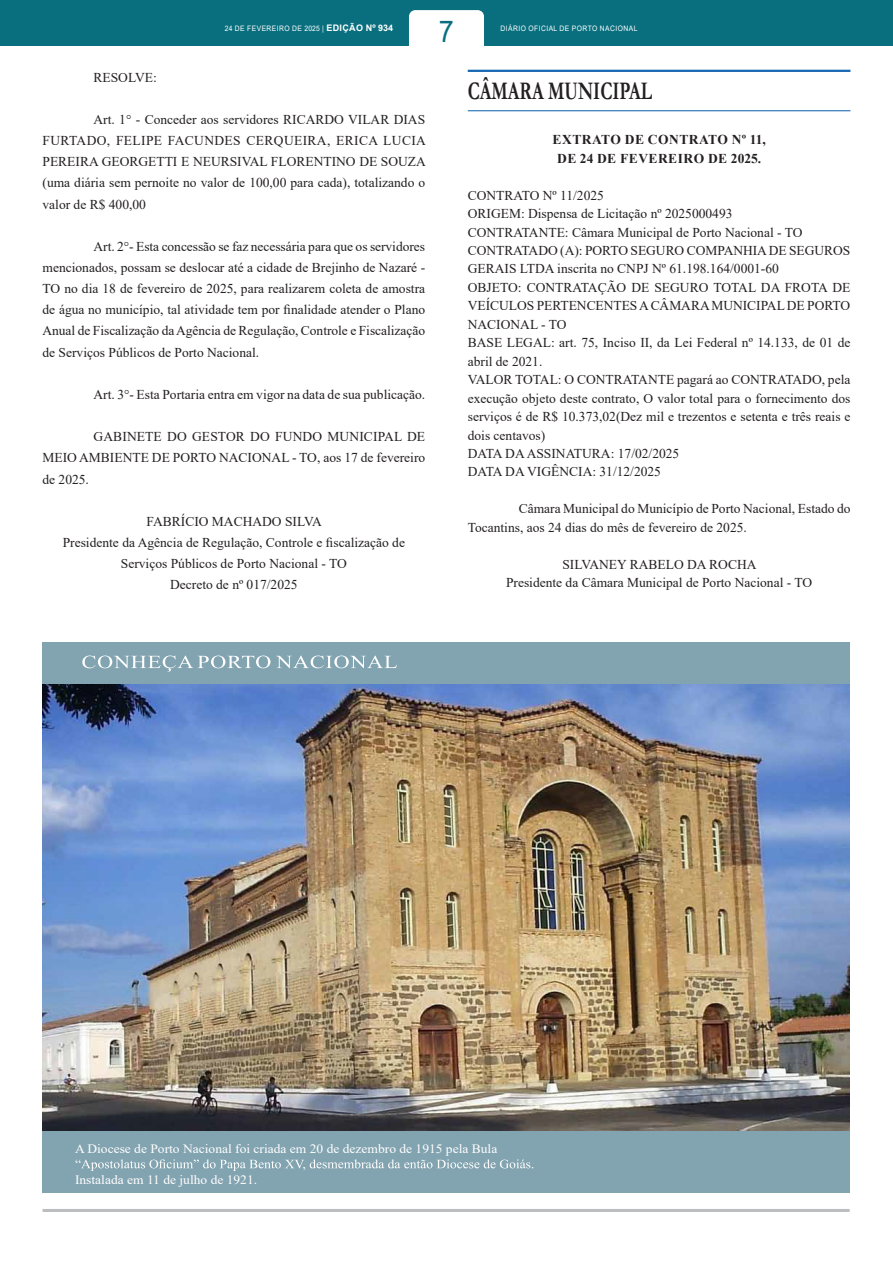
<style>
.page{position:relative;width:893px;height:1263px;background:#fff}
.page>*{position:absolute;margin:0;border:0;box-sizing:border-box;transform-origin:0 0}
.t1{font:30px "Arial";color:#096f7e;scale:.9 1}
.ChancelaOrgaos{font:700 25.5px "Garamond";color:#231f20;scale:.7 1}
.TEXTO{font:13.5px/21.1px "Times New Roman";color:#231f20;text-align:justify}
.SEM_PARAGRAFO{font:13.5px/18.5px "Times New Roman";color:#231f20}
.ASSINATURA{font:13.5px/21.1px "Times New Roman";color:#231f20;text-align:center}
.TITULO{font:700 13.5px/18.5px "Times New Roman";letter-spacing:.035em;color:#231f20;text-align:center}
.t2{font:12.75px "Times New Roman";color:#fff;scale:1.06 1}
.t3{font:7.5px "Arial";letter-spacing:.065em;color:#fff;scale:.9 1}
.s1{font-weight:700;font-size:9px}
</style>
<div class="page">
<div style="left:0;top:0;width:893px;height:46px;background:#096f7e"></div>
<div style="left:409px;top:10px;width:75px;height:57px;background:#fff;border-radius:6px"></div>
<hr style="left:43px;top:1209px;width:807px;height:3px;background:#bcbdc0">
<hr style="left:468px;top:70px;width:382px;height:2px;background:#1768b4">
<hr style="left:468px;top:110px;width:382px;height:1px;background:#1768b4">
<div style="left:42px;top:642px;width:808px;height:550px;background:#82a3b0"></div>
<img style="left:42px;top:685px;width:808px;height:446px">
<svg style="left:82px;top:655px;width:315px;height:17px"></svg>
<svg style="left:76px;top:1159px;width:457px;height:12px"></svg>
<h1 class="t1" style="left:439px;top:11px;width:18px">7</h1>
<p class="t3" style="left:225px;top:24px;width:189px">24 DE FEVEREIRO DE 2025 | <span class="s1">EDIÇÃO Nº 934</span></p>
<p class="t3" style="left:501px;top:24px;width:154px">DIÁRIO OFICIAL DE PORTO NACIONAL</p>
<p class="TEXTO" style="left:94px;top:66px;width:65px">RESOLVE:</p>
<p class="TEXTO" style="left:43px;top:108px;width:385px;text-indent:51px">Art. 1° - Conceder aos servidores RICARDO VILAR DIAS FURTADO, FELIPE FACUNDES CERQUEIRA, ERICA LUCIA PEREIRA GEORGETTI E NEURSIVAL FLORENTINO DE SOUZA (uma diária sem pernoite no valor de 100,00 para cada), totalizando o valor de R$ 400,00</p>
<p class="TEXTO" style="left:43px;top:235px;width:384px;text-indent:51px">Art. 2°- Esta concessão se faz necessária para que os servidores mencionados, possam se deslocar até a cidade de Brejinho de Nazaré - TO no dia 18 de fevereiro de 2025, para realizarem coleta de amostra de água no município, tal atividade tem por finalidade atender o Plano Anual de Fiscalização da Agência de Regulação, Controle e Fiscalização de Serviços Públicos de Porto Nacional.</p>
<p class="TEXTO" style="left:94px;top:383px;width:333px">Art. 3°- Esta Portaria entra em vigor na data de sua publicação.</p>
<p class="TEXTO" style="left:43px;top:426px;width:384px;text-indent:51px">GABINETE DO GESTOR DO FUNDO MUNICIPAL DE MEIO AMBIENTE DE PORTO NACIONAL - TO, aos 17 de fevereiro de 2025.</p>
<p class="ASSINATURA" style="left:147px;top:510px;width:177px">FABRÍCIO MACHADO SILVA</p>
<p class="ASSINATURA" style="left:63px;top:531px;width:344px">Presidente da Agência de Regulação, Controle e fiscalização de<br>Serviços Públicos de Porto Nacional - TO</p>
<p class="ASSINATURA" style="left:170px;top:574px;width:129px">Decreto de nº 017/2025</p>
<p class="ChancelaOrgaos" style="left:468px;top:74px;width:265px">CÂMARA MUNICIPAL</p>
<p class="TITULO" style="left:553px;top:130px;width:215px">EXTRATO DE CONTRATO Nº 11,<br>DE 24 DE FEVEREIRO DE 2025.</p>
<p class="SEM_PARAGRAFO" style="left:468px;top:185px;width:138px">CONTRATO Nº 11/2025</p>
<p class="SEM_PARAGRAFO" style="left:468px;top:204px;width:266px">ORIGEM: Dispensa de Licitação nº 2025000493</p>
<p class="SEM_PARAGRAFO" style="left:468px;top:222px;width:336px">CONTRATANTE: Câmara Municipal de Porto Nacional - TO</p>
<p class="SEM_PARAGRAFO" style="left:468px;top:241px;width:384px">CONTRATADO (A): PORTO SEGURO COMPANHIA DE SEGUROS<br>GERAIS LTDA inscrita no CNPJ Nº 61.198.164/0001-60</p>
<p class="SEM_PARAGRAFO" style="left:468px;top:278px;width:384px;text-align:justify">OBJETO: CONTRATAÇÃO DE SEGURO TOTAL DA FROTA DE VEÍCULOS PERTENCENTES A CÂMARA MUNICIPAL DE PORTO NACIONAL - TO</p>
<p class="SEM_PARAGRAFO" style="left:468px;top:333px;width:384px">BASE LEGAL: art. 75, Inciso II, da Lei Federal nº 14.133, de 01 de abril de 2021.</p>
<p class="SEM_PARAGRAFO" style="left:468px;top:370px;width:384px;text-align:justify">VALOR TOTAL: O CONTRATANTE pagará ao CONTRATADO, pela execução objeto deste contrato, O valor total para o fornecimento dos serviços é de R$ 10.373,02(Dez mil e trezentos e setenta e três reais e dois centavos)</p>
<p class="SEM_PARAGRAFO" style="left:468px;top:444px;width:213px">DATA DA ASSINATURA: 17/02/2025</p>
<p class="SEM_PARAGRAFO" style="left:468px;top:462px;width:195px">DATA DA VIGÊNCIA: 31/12/2025</p>
<p class="TEXTO" style="left:468px;top:499px;width:384px;line-height:18.5px;text-indent:51px">Câmara Municipal do Município de Porto Nacional, Estado do<br>Tocantins, aos 24 dias do mês de fevereiro de 2025.</p>
<p class="ASSINATURA" style="left:562px;top:553px;width:196px">SILVANEY RABELO DA ROCHA</p>
<p class="ASSINATURA" style="left:506px;top:572px;width:308px">Presidente da Câmara Municipal de Porto Nacional - TO</p>
<p class="t2" style="left:75px;top:1139px;width:400px">A Diocese de Porto Nacional foi criada em 20 de dezembro de 1915 pela Bula</p>
<p class="t2" style="left:75px;top:1170px;width:173px">Instalada em 11 de julho de 1921.</p>
</div>
